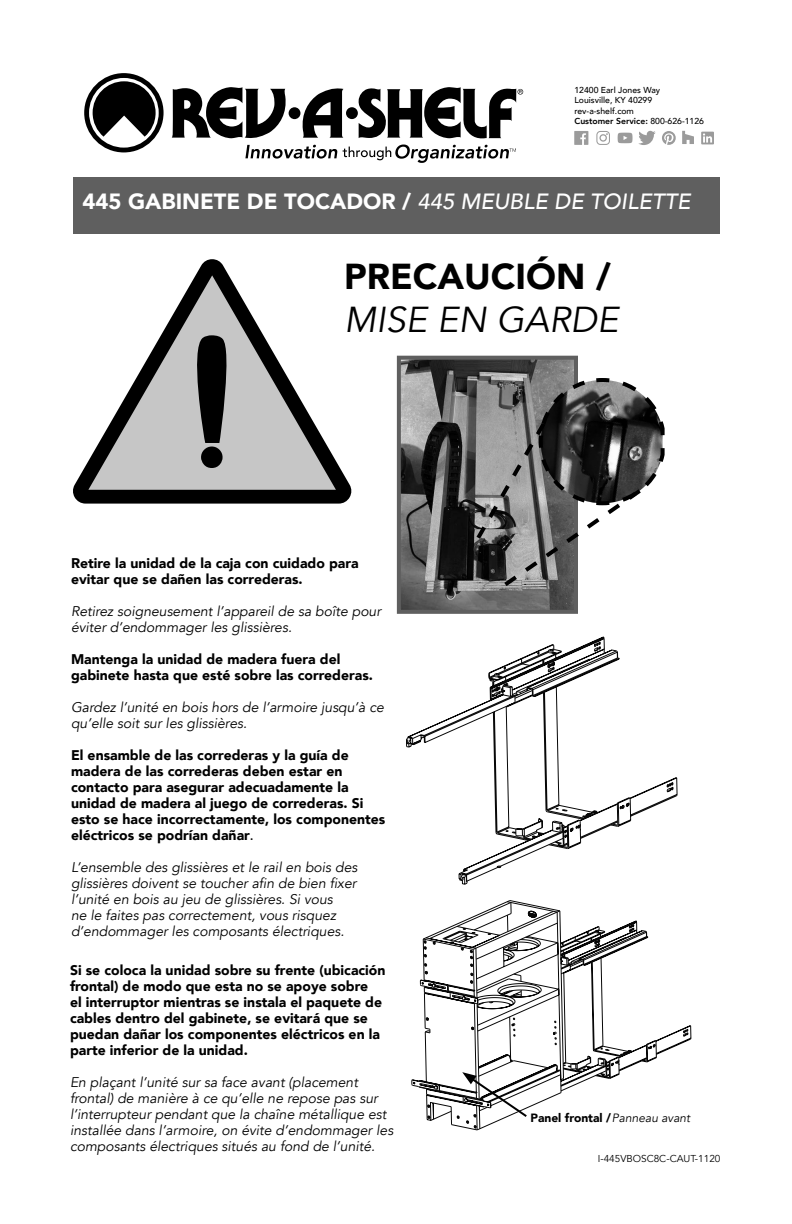
<style>
.page{position:relative;width:792px;height:1224px;background:#fff}
.page>*{position:absolute;margin:0;border:0;box-sizing:border-box;transform-origin:0 0}
.t1{font:900 36px/43.2px "Avenir";color:#000}
.t2{font:900 22px "Avenir";color:#fff}
.t3{font:900 14px/16px "Avenir";color:#000}
.t4{font:italic 14px/16px "Avenir";color:#000}
.t5{font:900 12px "Avenir";color:#000}
.t6{font:10px "Avenir";color:#000}
.t7{font:500 8.6px/10.4px "Avenir";color:#000}
.s1{font-weight:800}
.s2{font-weight:500;font-style:italic}
.s3{font-weight:400;font-style:italic}
.s4{font-weight:500}
</style>
<div class="page">
<div style="left:73px;top:177px;width:647px;height:57px;background:#5f5f5f"></div>
<svg style="left:84px;top:73px;width:80px;height:79px"></svg>
<svg style="left:172px;top:87px;width:351px;height:76px"></svg>
<svg style="left:73px;top:259px;width:279px;height:245px"></svg>
<svg style="left:88px;top:275px;width:248px;height:215px"></svg>
<svg style="left:189px;top:335px;width:43px;height:133px"></svg>
<svg style="left:406px;top:701px;width:162px;height:180px"></svg>
<svg style="left:488px;top:641px;width:189px;height:208px"></svg>
<img style="left:402px;top:361px;width:171px;height:248px">
<div style="left:397px;top:356px;width:181px;height:258px;border:4px solid #5f5f5f"></div>
<svg style="left:574px;top:131px;width:14px;height:14px"></svg>
<svg style="left:618px;top:131px;width:38px;height:14px"></svg>
<svg style="left:662px;top:131px;width:14px;height:14px"></svg>
<div style="left:596px;top:131px;width:14px;height:14px;border:1px solid #9b9b9b;border-radius:3px"></div>
<div style="left:599px;top:134px;width:8px;height:8px;border:1px solid #9b9b9b;border-radius:50%"></div>
<svg style="left:682px;top:131px;width:12px;height:13px"></svg>
<div style="left:701px;top:132px;width:13px;height:12px;background:#9b9b9b"></div>
<svg style="left:703px;top:133px;width:9px;height:10px"></svg>
<svg style="left:473px;top:376px;width:192px;height:214px"></svg>
<svg style="left:411px;top:900px;width:277px;height:230px"></svg>
<p class="t7" style="left:574px;top:84px;width:131px">12400 Earl Jones Way<br>Louisville, KY 40299 rev-a-shelf.com<br><span class="s1">Customer Service:</span> 800-626-1126</p>
<p class="t2" style="left:82px;top:183px;width:610px">445 GABINETE DE TOCADOR / <span class="s2">445 MEUBLE DE TOILETTE</span></p>
<p class="t1" style="left:344px;top:254px;width:276px">PRECAUCIÓN /<br><span class="s3">MISE EN GARDE</span></p>
<p class="t3" style="left:71px;top:554px;width:289px">Retire la unidad de la caja con cuidado para evitar que se dañen las correderas.</p>
<p class="t4" style="left:71px;top:603px;width:312px">Retirez soigneusement l’appareil de sa boîte pour éviter d’endommager les glissières.</p>
<p class="t3" style="left:71px;top:650px;width:303px">Mantenga la unidad de madera fuera del gabinete hasta que esté sobre las correderas.</p>
<p class="t4" style="left:71px;top:699px;width:314px">Gardez l’unité en bois hors de l’armoire jusqu’à ce qu’elle soit sur les glissières.</p>
<p class="t3" style="left:71px;top:746px;width:316px">El ensamble de las correderas y la guía de madera de las correderas deben estar en contacto para asegurar adecuadamente la unidad de madera al juego de correderas. Si esto se hace incorrectamente, los componentes eléctricos se podrían dañar<span class="s4">.</span></p>
<p class="t4" style="left:71px;top:859px;width:288px">L’ensemble des glissières et le rail en bois des glissières doivent se toucher afin de bien fixer l’unité en bois au jeu de glissières. Si vous<br>ne le faites pas correctement, vous risquez d’endommager les composants électriques.</p>
<p class="t3" style="left:70px;top:962px;width:317px">Si se coloca la unidad sobre su frente (ubicación frontal) de modo que esta no se apoye sobre<br>el interruptor mientras se instala el paquete de cables dentro del gabinete, se evitará que se puedan dañar los componentes eléctricos en la parte inferior de la unidad.</p>
<p class="t4" style="left:70px;top:1074px;width:325px">En plaçant l’unité sur sa face avant (placement frontal) de manière à ce qu’elle ne repose pas sur l’interrupteur pendant que la chaîne métallique est installée dans l’armoire, on évite d’endommager les composants électriques situés au fond de l’unité.</p>
<p class="t5" style="left:530px;top:1107px;width:161px">Panel frontal /<span class="s3">Panneau avant</span></p>
<p class="t6" style="left:598px;top:1152px;width:124px">I-445VBOSC8C-CAUT-1120</p>
</div>
